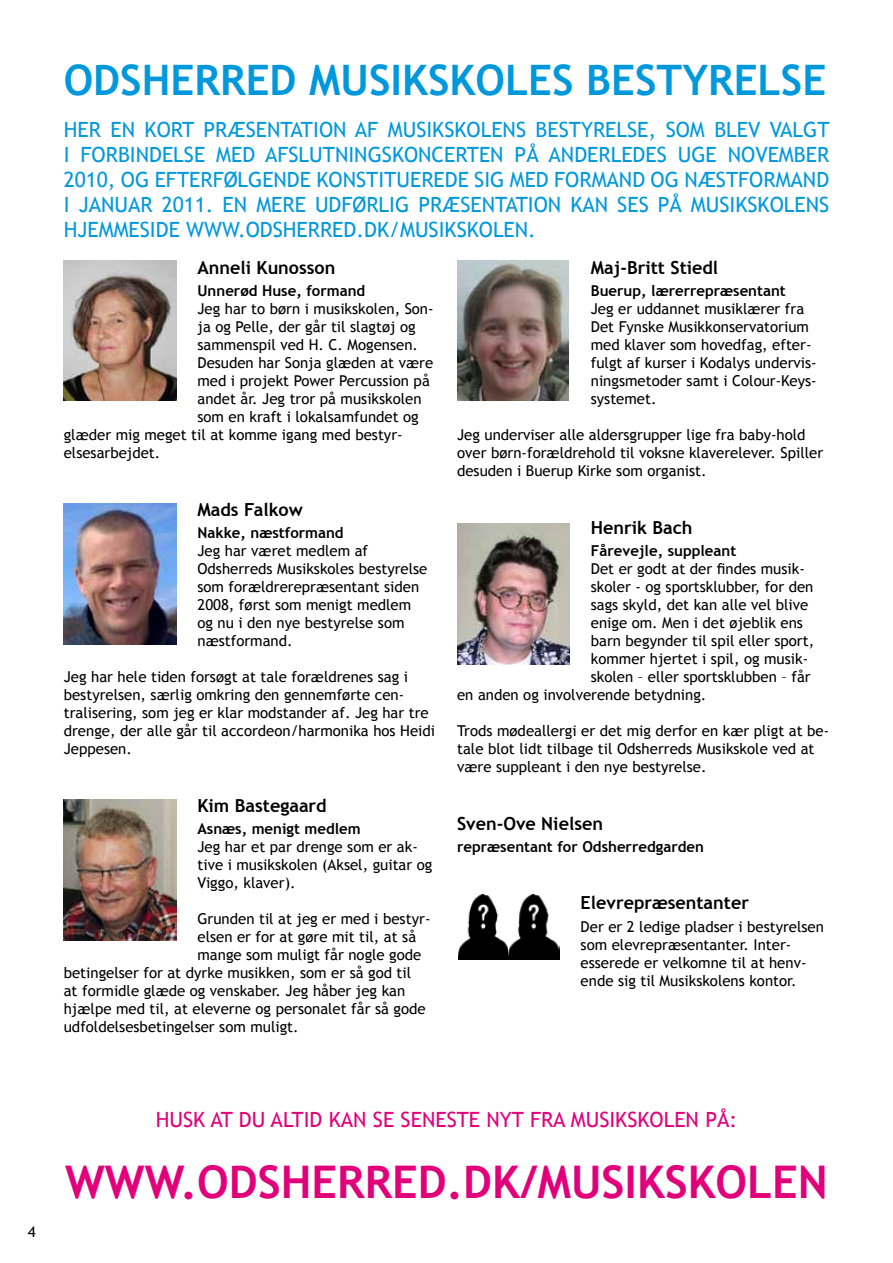
<style>
.page{position:relative;width:893px;height:1263px;background:#fff}
.page>*{position:absolute;margin:0;border:0;box-sizing:border-box;transform-origin:0 0}
.t1{font:700 45px "Trebuchet MS";color:#e2007a}
.t2{font:700 42px "Trebuchet MS";color:#0098dc}
.t3{font:21px "Trebuchet MS";color:#0098dc}
.t4{font:21px "Trebuchet MS";color:#e2007a}
.t5{font:700 18px "Trebuchet MS";color:#000}
.t6{font:15px/18px "Trebuchet MS";color:#000}
.t7{font:700 15px "Trebuchet MS";color:#000}
</style>
<div class="page">
<img style="left:64px;top:260px;width:112px;height:141px">
<img style="left:64px;top:800px;width:112px;height:140px">
<img style="left:64px;top:504px;width:112px;height:140px">
<img style="left:457px;top:524px;width:113px;height:140px">
<img style="left:457px;top:260px;width:112px;height:141px">
<img style="left:458px;top:894px;width:101px;height:65px">
<h2 class="t2" style="left:64px;top:54px;width:764px">Odsherred Musikskoles bestyrelse</h2>
<h3 class="t3" style="left:64px;top:117px;width:94px">Herenkort</h3>
<h3 class="t3" style="left:204px;top:117px;width:55px">præsentation</h3>
<h3 class="t3" style="left:355px;top:117px;width:46px">af musikskolens</h3>
<h3 class="t3" style="left:536px;top:117px;width:13px">bestyrelse</h3>
<h3 class="t3" style="left:648px;top:117px;width:31px">, som</h3>
<h3 class="t3" style="left:714px;top:117px;width:13px">blev</h3>
<h3 class="t3" style="left:770px;top:117px;width:13px">valgt</h3>
<h3 class="t3" style="left:64px;top:142px;width:29px">i forbindelse</h3>
<h3 class="t3" style="left:216px;top:142px;width:14px">med</h3>
<h3 class="t3" style="left:265px;top:142px;width:13px">afslutningskoncerten</h3>
<h3 class="t3" style="left:515px;top:142px;width:59px">på Anderledes</h3>
<h3 class="t3" style="left:678px;top:142px;width:64px">Uge november</h3>
<h3 class="t3" style="left:64px;top:167px;width:104px">2010, og efterf</h3>
<h3 class="t3" style="left:224px;top:167px;width:27px">ølgende</h3>
<h3 class="t3" style="left:316px;top:167px;width:13px">konstituerede</h3>
<h3 class="t3" style="left:474px;top:167px;width:11px">sig</h3>
<h3 class="t3" style="left:510px;top:167px;width:14px">med</h3>
<h3 class="t3" style="left:554px;top:167px;width:14px">formand</h3>
<h3 class="t3" style="left:651px;top:167px;width:79px">og næstformand</h3>
<h3 class="t3" style="left:64px;top:192px;width:29px">i januar</h3>
<h3 class="t3" style="left:162px;top:192px;width:108px">2011. En mere</h3>
<h3 class="t3" style="left:315px;top:192px;width:63px">udførlig</h3>
<h3 class="t3" style="left:418px;top:192px;width:55px">præsentation</h3>
<h3 class="t3" style="left:570px;top:192px;width:13px">kan</h3>
<h3 class="t3" style="left:617px;top:192px;width:11px">ses</h3>
<h3 class="t3" style="left:658px;top:192px;width:61px">på Musikskolens</h3>
<h3 class="t3" style="left:64px;top:218px;width:13px">hjemmeside</h3>
<h3 class="t3" style="left:186px;top:218px;width:73px">www.odsherred</h3>
<h3 class="t3" style="left:356px;top:218px;width:57px">.dk/musikskolen</h3>
<h3 class="t3" style="left:528px;top:218px;width:9px">.</h3>
<p class="t5" style="left:591px;top:256px;width:129px">Maj-Britt Stiedl</p>
<p class="t7" style="left:591px;top:281px;width:197px">Buerup, lærerrepræsentant</p>
<p class="t6" style="left:591px;top:300px;width:227px">Jeg er uddannet musiklærer fra<br>Det Fynske Musikkonservatorium med klaver som hovedfag, efter&shy;fulgt af kurser i Kodalys undervis&shy;ningsmetoder samt i Colour-Keys&shy;systemet.</p>
<p class="t6" style="left:457px;top:426px;width:368px">Jeg underviser alle aldersgrupper lige fra baby-hold over børn-forældrehold til voksne klaverelever. Spiller desuden i Buerup Kirke som organist.</p>
<p class="t5" style="left:197px;top:256px;width:139px">Anneli Kunosson</p>
<p class="t7" style="left:197px;top:281px;width:169px">Unnerød Huse, formand</p>
<p class="t6" style="left:197px;top:300px;width:238px">Jeg har to børn i musikskolen, Son-</p>
<p class="t6" style="left:197px;top:318px;width:220px">ja og Pelle, der går til slagtøj og</p>
<p class="t6" style="left:197px;top:336px;width:222px">sammenspil ved H. C. Mogensen.</p>
<p class="t6" style="left:197px;top:354px;width:237px">Desuden har Sonja glæden at være</p>
<p class="t6" style="left:197px;top:372px;width:234px">med i projekt Power Percussion på</p>
<p class="t6" style="left:197px;top:390px;width:226px">andet år. Jeg tror på musikskolen</p>
<p class="t6" style="left:197px;top:408px;width:223px">som en kraft i lokalsamfundet og</p>
<p class="t6" style="left:64px;top:426px;width:340px">glæder mig meget til at komme igang med bestyr-</p>
<p class="t6" style="left:64px;top:444px;width:98px">elsesarbejdet.</p>
<p class="t5" style="left:197px;top:498px;width:107px">Mads Falkow</p>
<p class="t7" style="left:197px;top:523px;width:148px">Nakke, næstformand</p>
<p class="t6" style="left:197px;top:542px;width:231px">Jeg har været medlem af<br>Odsherreds Musikskoles bestyrelse som forældrerepræsentant siden<br>2008, først som menigt medlem og nu i den nye bestyrelse som næstformand.</p>
<p class="t6" style="left:64px;top:668px;width:373px">Jeg har hele tiden forsøgt at tale forældrenes sag i bestyrelsen, særlig omkring den gennemførte cen&shy;tralisering, som jeg er klar modstander af. Jeg har tre drenge, der alle går til accordeon/harmonika hos Heidi Jeppesen.</p>
<p class="t5" style="left:197px;top:794px;width:131px">Kim Bastegaard</p>
<p class="t7" style="left:197px;top:819px;width:165px">Asnæs, menigt medlem</p>
<p class="t6" style="left:197px;top:838px;width:236px">Jeg har et par drenge som er ak&shy;tive i musikskolen (Aksel, guitar og<br>Viggo, klaver).</p>
<p class="t6" style="left:197px;top:910px;width:234px">Grunden til at jeg er med i bestyr-</p>
<p class="t6" style="left:197px;top:928px;width:220px">elsen er for at gøre mit til, at så</p>
<p class="t6" style="left:197px;top:946px;width:225px">mange som muligt får nogle gode</p>
<p class="t6" style="left:64px;top:964px;width:349px">betingelser for at dyrke musikken, som er så god til</p>
<p class="t6" style="left:64px;top:982px;width:343px">at formidle glæde og venskaber. Jeg håber jeg kan</p>
<p class="t6" style="left:64px;top:1000px;width:363px">hjælpe med til, at eleverne og personalet får så gode</p>
<p class="t6" style="left:64px;top:1018px;width:236px">udfoldelsesbetingelser som muligt.</p>
<p class="t5" style="left:591px;top:516px;width:103px">Henrik Bach</p>
<p class="t7" style="left:591px;top:541px;width:147px">Fårevejle, suppleant</p>
<p class="t6" style="left:591px;top:560px;width:216px">Det er godt at der findes musik-</p>
<p class="t6" style="left:591px;top:578px;width:224px">skoler - og sportsklubber, for den</p>
<p class="t6" style="left:591px;top:596px;width:219px">sags skyld, det kan alle vel blive</p>
<p class="t6" style="left:591px;top:614px;width:214px">enige om. Men i det øjeblik ens</p>
<p class="t6" style="left:591px;top:632px;width:225px">barn begynder til spil eller sport,</p>
<p class="t6" style="left:591px;top:650px;width:219px">kommer hjertet i spil, og musik-</p>
<p class="t6" style="left:591px;top:668px;width:221px">skolen – eller sportsklubben – får</p>
<p class="t6" style="left:457px;top:686px;width:251px">en anden og involverende betydning.</p>
<p class="t6" style="left:457px;top:722px;width:374px">Trods mødeallergi er det mig derfor en kær pligt at be&shy;tale blot lidt tilbage til Odsherreds Musikskole ved at være suppleant i den nye bestyrelse.</p>
<p class="t5" style="left:457px;top:812px;width:147px">Sven-Ove Nielsen</p>
<p class="t7" style="left:457px;top:837px;width:248px">repræsentant for Odsherredgarden</p>
<p class="t5" style="left:581px;top:892px;width:170px">Elevrepræsentanter</p>
<p class="t6" style="left:581px;top:917px;width:245px">Der er 2 ledige pladser i bestyrelsen som elevrepræsentanter. Inter&shy;esserede er velkomne til at henv&shy;ende sig til Musikskolens kontor.</p>
<p class="t6" style="left:28px;top:1222px;width:9px">4</p>
<h3 class="t4" style="left:156px;top:1107px;width:14px">husk</h3>
<h3 class="t4" style="left:210px;top:1107px;width:72px">atdualtid</h3>
<h3 class="t4" style="left:329px;top:1107px;width:13px">kan</h3>
<h3 class="t4" style="left:373px;top:1107px;width:40px">se seneste</h3>
<h3 class="t4" style="left:487px;top:1107px;width:13px">nyt</h3>
<h3 class="t4" style="left:530px;top:1107px;width:13px">fra</h3>
<h3 class="t4" style="left:571px;top:1107px;width:27px">Musikskolen</h3>
<h3 class="t4" style="left:705px;top:1107px;width:33px">på:</h3>
<h1 class="t1" style="left:65px;top:1154px;width:764px">www.odsherred.dk/musikskolen</h1>
</div>
